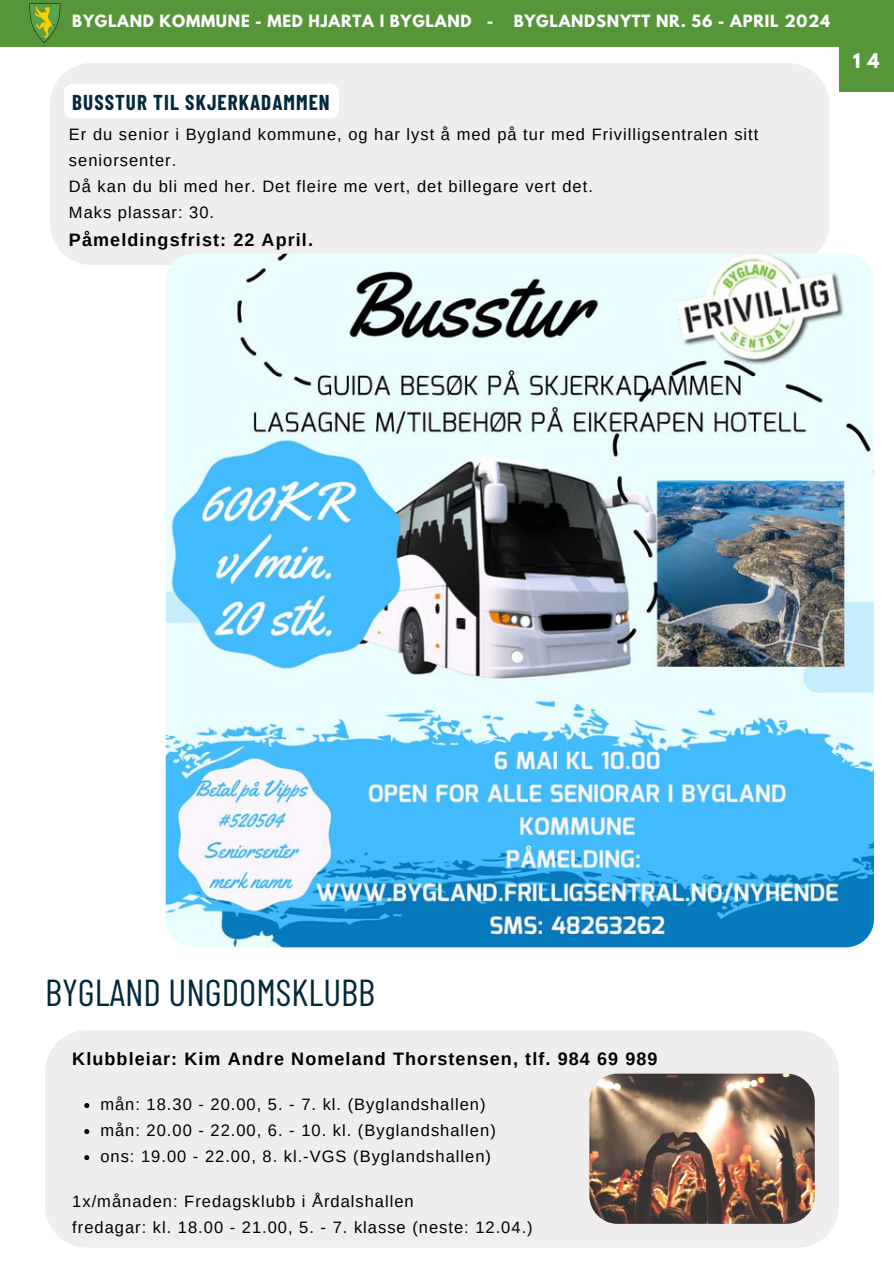
<style>
.page{position:relative;width:894px;height:1264px;background:#fff}
.page>*{position:absolute;margin:0;border:0;box-sizing:border-box;transform-origin:0 0}
.t1{font:37.5px "Barlow Condensed";color:#022a3d}
.t2{font:700 21px "Barlow Condensed";letter-spacing:.05em;color:#022a3d}
.t3{font:700 18px "Arimo";letter-spacing:.06em;color:#000}
.t4{font:700 18px "League Spartan";color:#fff}
.t5{font:16.5px/26px "Arimo";letter-spacing:.06em;color:#000}
.t6{font:700 15px "League Spartan";letter-spacing:.05em;color:#fff}
</style>
<div class="page">
<div style="left:0;top:0;width:893px;height:46px;background:#569639"></div>
<div style="left:839px;top:34px;width:54px;height:58px;background:#569639"></div>
<img style="left:29px;top:3px;width:32px;height:40px">
<div style="left:45px;top:1030px;width:793px;height:217px;background:#efedee"></div>
<div style="left:50px;top:63px;width:778px;height:202px;background:#efedee"></div>
<img style="left:166px;top:254px;width:707px;height:693px;border-radius:28px">
<img style="left:589px;top:1073px;width:225px;height:150px;border-radius:28px">
<svg style="left:84px;top:1103px;width:5px;height:5px"></svg>
<svg style="left:84px;top:1129px;width:5px;height:5px"></svg>
<svg style="left:84px;top:1155px;width:5px;height:5px"></svg>
<svg style="left:64px;top:84px;width:275px;height:34px"></svg>
<p class="t6" style="left:72px;top:14px;width:422px">BYGLAND KOMMUNE - MED HJARTA I BYGLAND -</p>
<p class="t6" style="left:513px;top:14px;width:318px">BYGLANDSNYTT NR. 56 - APRIL 2024</p>
<p class="t2" style="left:72px;top:88px;width:259px">BUSSTUR TIL SKJERKADAMMEN</p>
<p class="t5" style="left:69px;top:122px;width:690px">Er du senior i Bygland kommune, og har lyst å med på tur med Frivilligsentralen sitt seniorsenter.<br>Då kan du bli med her. Det fleire me vert, det billegare vert det.<br>Maks plassar: 30.</p>
<p class="t3" style="left:69px;top:230px;width:245px">Påmeldingsfrist: 22 April.</p>
<p class="t4" style="left:852px;top:51px;width:28px">1 4</p>
<h1 class="t1" style="left:45px;top:968px;width:331px">BYGLAND UNGDOMSKLUBB</h1>
<p class="t3" style="left:72px;top:1048px;width:586px">Klubbleiar: Kim Andre Nomeland Thorstensen, tlf. 984 69 989</p>
<p class="t5" style="left:100px;top:1091px;width:397px">mån: 18.30 - 20.00, 5. - 7. kl. (Byglandshallen) mån: 20.00 - 22.00, 6. - 10. kl. (Byglandshallen) ons: 19.00 - 22.00, 8. kl.-VGS (Byglandshallen)</p>
<p class="t5" style="left:72px;top:1188px;width:462px">1x/månaden: Fredagsklubb i Årdalshallen<br>fredagar: kl. 18.00 - 21.00, 5. - 7. klasse (neste: 12.04.)</p>
</div>
